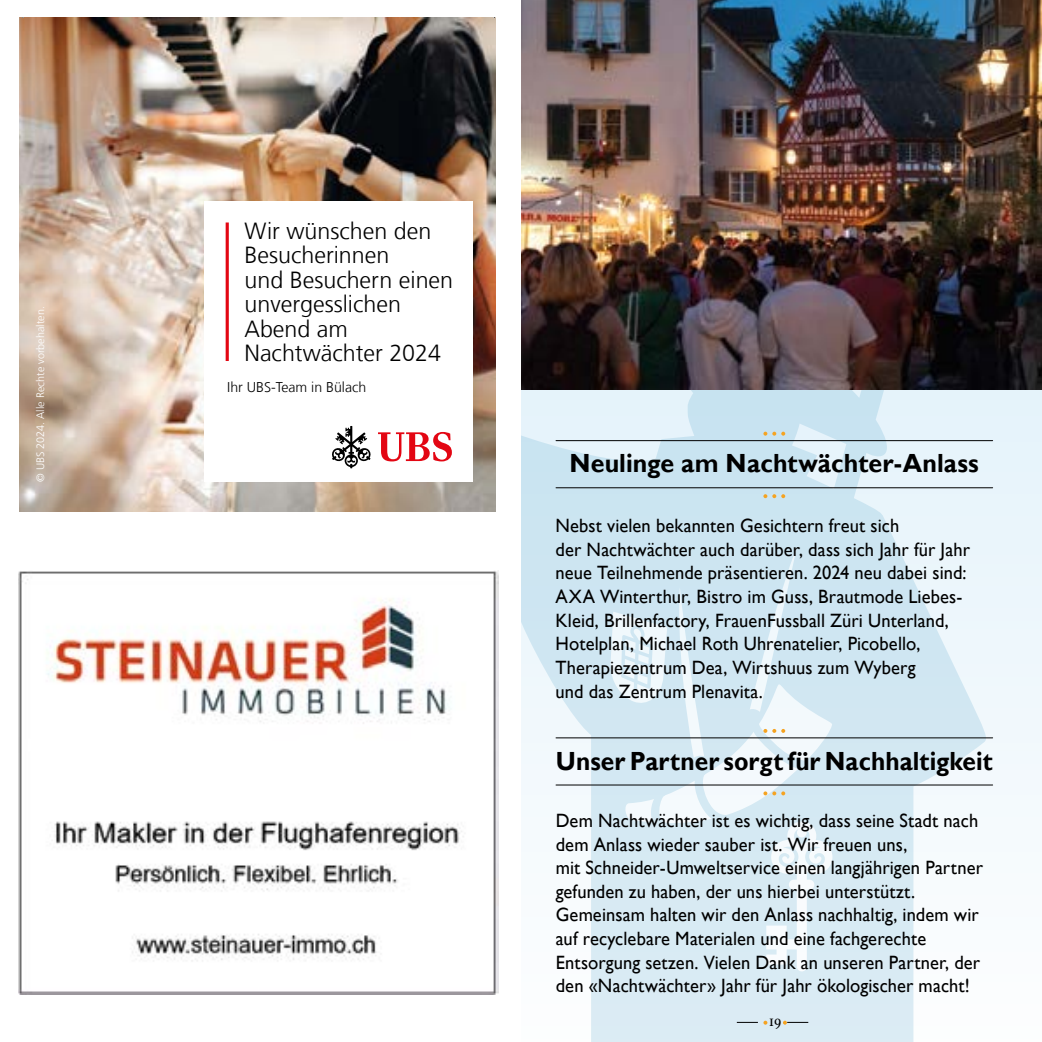
<style>
.page{position:relative;width:1042px;height:1042px;background:#f1f8fc}
.page>*{position:absolute;margin:0;border:0;box-sizing:border-box;transform-origin:0 0}
.t1{font:700 26.25px "Gill Sans";letter-spacing:.005em;color:#000;scale:.93 1}
.t2{font:700 26.25px "Gill Sans";letter-spacing:.005em;color:#000;scale:.95 1}
.t3{font:300 23.28px/24.5px "Frutiger LT Com";color:#000}
.t4{font:19.25px/23.6px "Gill Sans";letter-spacing:.005em;color:#000;scale:.96 1}
.t5{font:15.75px "Athelas";color:#000;scale:.96 1}
.t6{font:300 14.17px "Frutiger LT Com";color:#000}
.t7{font:300 10.85px "Frutiger LT Com";color:#fff}
</style>
<div class="page">
<svg style="left:521px;top:389px;width:481px;height:653px"></svg>
<div style="left:0;top:0;width:521px;height:1042px;background:#fff"></div>
<svg style="left:737px;top:1020px;width:30px;height:4px"></svg>
<svg style="left:783px;top:1020px;width:25px;height:4px"></svg>
<img style="left:20px;top:18px;width:476px;height:494px">
<div style="left:204px;top:201px;width:269px;height:281px;background:#fff"></div>
<hr style="left:226px;top:222px;width:3px;height:139px;background:#e30613">
<svg style="left:378px;top:432px;width:74px;height:29px"></svg>
<svg style="left:332px;top:426px;width:39px;height:42px"></svg>
<img style="left:18px;top:570px;width:481px;height:424px">
<hr style="left:556px;top:784px;width:436px;height:1px;background:#000">
<svg style="left:609px;top:545px;width:224px;height:426px"></svg>
<hr style="left:556px;top:737px;width:436px;height:1px;background:#000">
<img style="left:521px;top:0;width:521px;height:389px">
<svg style="left:763px;top:494px;width:22px;height:4px"></svg>
<hr style="left:556px;top:487px;width:436px;height:1px;background:#000">
<svg style="left:763px;top:432px;width:22px;height:4px"></svg>
<hr style="left:556px;top:440px;width:436px;height:1px;background:#000">
<p class="t7" style="left:34px;top:482px;width:177px;rotate:-90deg">© UBS 2024. Alle Rechte vorbehalten.</p>
<p class="t3" style="left:244px;top:219px;width:210px">Wir wünschen den<br>Besucherinnen<br>und Besuchern einen unvergesslichen<br>Abend am<br>Nachtwächter 2024</p>
<p class="t6" style="left:227px;top:379px;width:140px">Ihr UBS-Team in Bülach</p>
<h1 class="t2" style="left:570px;top:448px;width:432px">Neulinge am Nachtwächter-Anlass</h1>
<p class="t4" style="left:555px;top:514px;width:433px">Nebst vielen bekannten Gesichtern freut sich<br>der Nachtwächter auch darüber, dass sich Jahr für Jahr neue Teilnehmende präsentieren. 2024 neu dabei sind:<br>AXA Winterthur, Bistro im Guss, Brautmode Liebes-Kleid, Brillenfactory, FrauenFussball Züri Unterland, Hotelplan, Michael Roth Uhrenatelier, Picobello, Therapiezentrum Dea, Wirtshuus zum Wyberg<br>und das Zentrum Plenavita.</p>
<h1 class="t1" style="left:556px;top:745px;width:471px">Unser Partner sorgt für Nachhaltigkeit</h1>
<p class="t4" style="left:556px;top:809px;width:446px">Dem Nachtwächter ist es wichtig, dass seine Stadt nach dem Anlass wieder sauber ist. Wir freuen uns,<br>mit Schneider-Umweltservice einen langjährigen Partner gefunden zu haben, der uns hierbei unterstützt.<br>Gemeinsam halten wir den Anlass nachhaltig, indem wir auf recyclebare Materialen und eine fachgerechte Entsorgung setzen. Vielen Dank an unseren Partner, der den «Nachtwächter» Jahr für Jahr ökologischer macht!</p>
<p class="t5" style="left:769px;top:1008px;width:14px">19</p>
</div>
